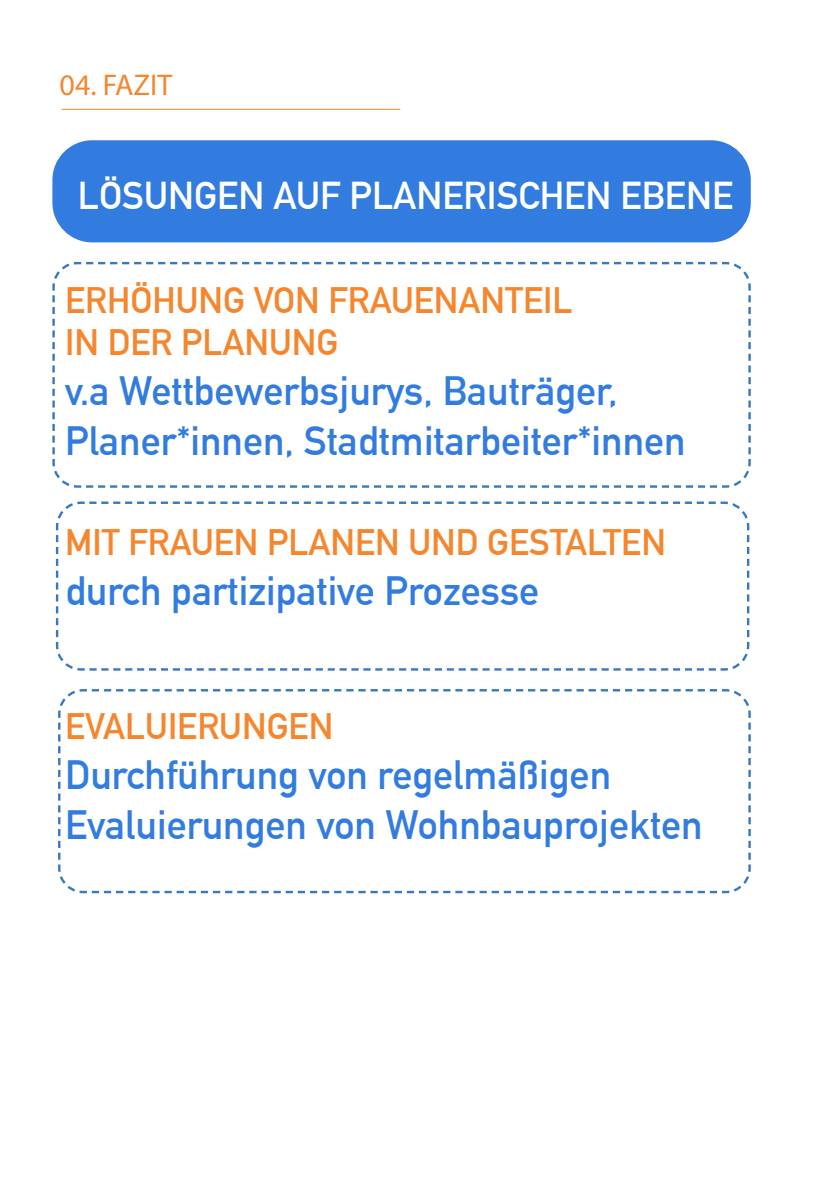
<style>
.page{position:relative;width:840px;height:1191px;background:#fff}
.page>*{position:absolute;margin:0;border:0;box-sizing:border-box;transform-origin:0 0}
.t1{font:700 40px "DIN Alternate";color:#327ce0}
.t2{font:700 38px "DIN Alternate";color:#fff}
.t3{font:700 36px "DIN Alternate";color:#f5862e}
.t4{font:30px "Myriad Pro";color:#f5862e}
</style>
<div class="page">
<hr style="left:62px;top:109px;width:338px;height:1px;background:#f5862e">
<div style="left:52px;top:140px;width:698px;height:102px;background:#327ce0;border-radius:40px"></div>
<svg style="left:52px;top:261px;width:699px;height:227px"></svg>
<svg style="left:55px;top:501px;width:695px;height:170px"></svg>
<svg style="left:58px;top:689px;width:693px;height:205px"></svg>
<p class="t4" style="left:60px;top:66px;width:114px">04. FAZIT</p>
<p class="t2" style="left:78px;top:166px;width:656px">LÖSUNGEN AUF PLANERISCHEN EBENE</p>
<p class="t3" style="left:65px;top:273px;width:508px">ERHÖHUNG VON FRAUENANTEIL</p>
<p class="t3" style="left:65px;top:315px;width:275px">IN DER PLANUNG</p>
<p class="t1" style="left:65px;top:360px;width:553px">v.a Wettbewerbsjurys, Bauträger,</p>
<p class="t1" style="left:65px;top:410px;width:621px">Planer*innen, Stadtmitarbeiter*innen</p>
<p class="t3" style="left:65px;top:515px;width:602px">MIT FRAUEN PLANEN UND GESTALTEN</p>
<p class="t1" style="left:65px;top:560px;width:475px">durch partizipative Prozesse</p>
<p class="t3" style="left:65px;top:699px;width:269px">EVALUIERUNGEN</p>
<p class="t1" style="left:65px;top:744px;width:547px">Durchführung von regelmäßigen</p>
<p class="t1" style="left:65px;top:794px;width:638px">Evaluierungen von Wohnbauprojekten</p>
</div>
